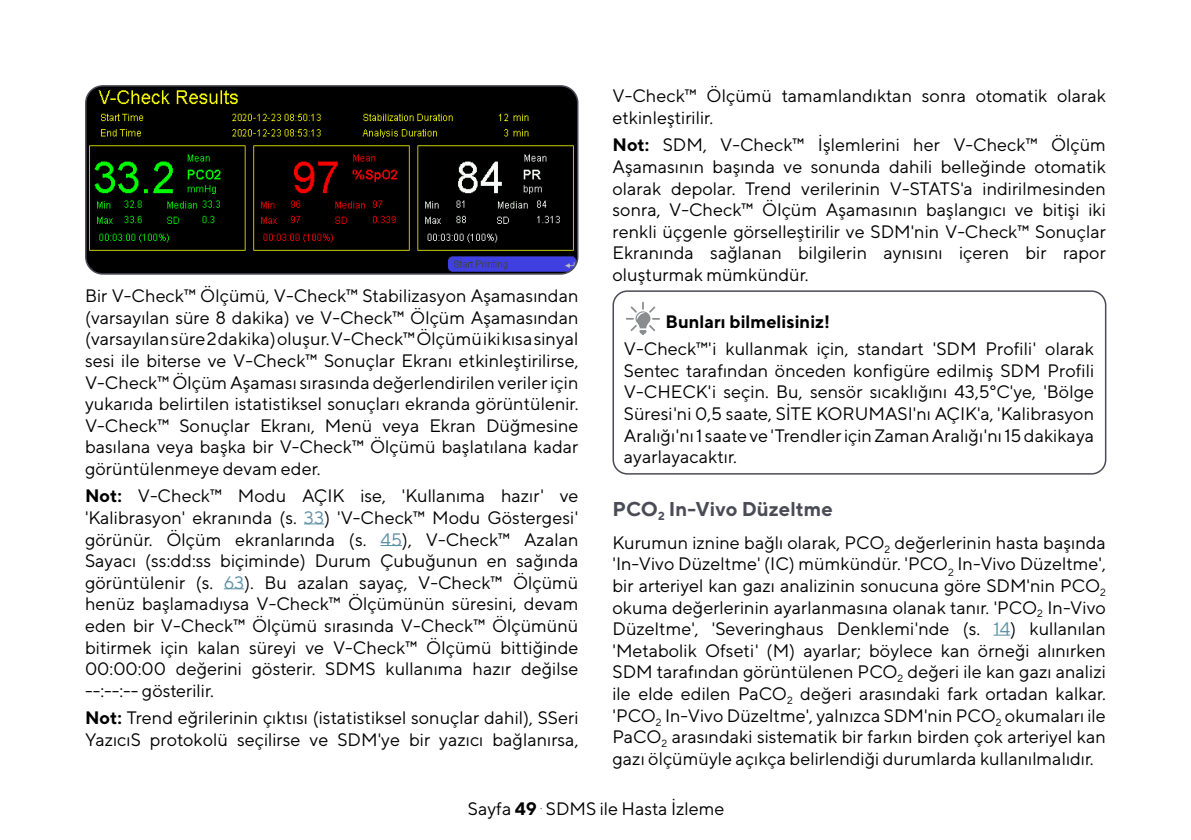
<style>
.page{position:relative;width:1191px;height:840px;background:#fff}
.page>*{position:absolute;margin:0;border:0;box-sizing:border-box;transform-origin:0 0}
.Untertitel{font:700 20px "TT Norms";color:#4b4b57}
.Absatz_Standard_weni{font:18px/21.6px "TT Norms";color:#000;text-align:justify}
.Absatz_Standard{font:18px/21.6px "TT Norms";color:#000;text-align:justify}
.t1{font:700 18px "TT Norms";color:#000}
.s1{font-weight:700}
.s2{color:#5c90a4}
</style>
<div class="page">
<svg style="left:304px;top:523px;width:20px;height:1px"></svg>
<svg style="left:380px;top:545px;width:22px;height:1px"></svg>
<svg style="left:224px;top:588px;width:20px;height:1px"></svg>
<img style="left:86px;top:86px;width:492px;height:188px">
<div style="left:85px;top:85px;width:493px;height:189px;border:2px solid #4b4b57;border-radius:17px"></div>
<svg style="left:993px;top:634px;width:17px;height:1px"></svg>
<svg style="left:626px;top:302px;width:34px;height:33px"></svg>
<div style="left:612px;top:290px;width:494px;height:184px;border:2px solid #4b4b57;border-radius:14px"></div>
<p class="Absatz_Standard_weni" style="left:85px;top:284px;width:495px">Bir V‑Check™ Ölçümü, V‑Check™ Stabilizasyon Aşamasından (varsayılan süre 8 dakika) ve V‑Check™ Ölçüm Aşamasından (varsayılan süre 2 dakika) oluşur. V‑Check™ Ölçümü iki kısa sinyal sesi ile biterse ve V‑Check™ Sonuçlar Ekranı etkinleştirilirse, V‑Check™ Ölçüm Aşaması sırasında değerlendirilen veriler için yukarıda belirtilen istatistiksel sonuçları ekranda görüntülenir.<br>V‑Check™ Sonuçlar Ekranı, Menü veya Ekran Düğmesine basılana veya başka bir V‑Check™ Ölçümü başlatılana kadar görüntülenmeye devam eder.</p>
<p class="Absatz_Standard_weni" style="left:85px;top:484px;width:495px"><span class="s1">Not:</span> V-Check™ Modu AÇIK ise, 'Kullanıma hazır' ve 'Kalibrasyon' ekranında (s. <span class="s2">33</span>) 'V-Check™ Modu Göstergesi' görünür. Ölçüm ekranlarında (s. <span class="s2">45</span>), V‑Check™ Azalan Sayacı (ss:dd:ss biçiminde) Durum Çubuğunun en sağında görüntülenir (s. <span class="s2">63</span>). Bu azalan sayaç, V‑Check™ Ölçümü henüz başlamadıysa V‑Check™ Ölçümünün süresini, devam eden bir V‑Check™ Ölçümü sırasında V‑Check™ Ölçümünü bitirmek için kalan süreyi ve V‑Check™ Ölçümü bittiğinde 00:00:00 değerini gösterir. SDMS kullanıma hazır değilse --:--:-- gösterilir.</p>
<p class="Absatz_Standard_weni" style="left:85px;top:706px;width:495px"><span class="s1">Not:</span> Trend eğrilerinin çıktısı (istatistiksel sonuçlar dahil), SSeri<br>YazıcıS protokolü seçilirse ve SDM'ye bir yazıcı bağlanırsa,</p>
<p class="Absatz_Standard_weni" style="left:612px;top:85px;width:495px">V‑Check™ Ölçümü tamamlandıktan sonra otomatik olarak etkinleştirilir.</p>
<p class="Absatz_Standard" style="left:612px;top:134px;width:495px"><span class="s1">Not:</span> SDM, V‑Check™ İşlemlerini her V‑Check™ Ölçüm Aşamasının başında ve sonunda dahili belleğinde otomatik olarak depolar. Trend verilerinin V‑STATS'a indirilmesinden sonra, V‑Check™ Ölçüm Aşamasının başlangıcı ve bitişi iki renkli üçgenle görselleştirilir ve SDM'nin V‑Check™ Sonuçlar Ekranında sağlanan bilgilerin aynısını içeren bir rapor oluşturmak mümkündür.</p>
<p class="t1" style="left:665px;top:310px;width:166px">Bunları bilmelisiniz!</p>
<p class="Absatz_Standard_weni" style="left:624px;top:337px;width:472px">V‑Check™'i kullanmak için, standart 'SDM Profili' olarak Sentec tarafından önceden konfigüre edilmiş SDM Profili V‑CHECK'i seçin. Bu, sensör sıcaklığını 43,5°C'ye, 'Bölge Süresi'ni 0,5 saate, SİTE KORUMASI'nı AÇIK'a, 'Kalibrasyon Aralığı'nı 1 saate ve 'Trendler için Zaman Aralığı'nı 15 dakikaya ayarlayacaktır.</p>
<p class="Untertitel" style="left:612px;top:496px;width:222px">PCO<sub>2</sub> In-Vivo Düzeltme</p>
<p class="Absatz_Standard_weni" style="left:612px;top:531px;width:495px">Kurumun iznine bağlı olarak, PCO<sub>2</sub> değerlerinin hasta başında 'In-Vivo Düzeltme' (IC) mümkündür. 'PCO<sub>2</sub> In-Vivo Düzeltme', bir arteriyel kan gazı analizinin sonucuna göre SDM'nin PCO<sub>2 </sub>okuma değerlerinin ayarlanmasına olanak tanır. 'PCO<sub>2</sub> In-Vivo Düzeltme', 'Severinghaus Denklemi'nde (s. <span class="s2">14</span>) kullanılan 'Metabolik Ofseti' (M) ayarlar; böylece kan örneği alınırken SDM tarafından görüntülenen PCO<sub>2</sub> değeri ile kan gazı analizi ile elde edilen PaCO<sub>2</sub> değeri arasındaki fark ortadan kalkar. 'PCO<sub>2</sub> In-Vivo Düzeltme', yalnızca SDM'nin PCO<sub>2</sub> okumaları ile PaCO<sub>2</sub> arasındaki sistematik bir farkın birden çok arteriyel kan gazı ölçümüyle açıkça belirlendiği durumlarda kullanılmalıdır.</p>
<p class="Absatz_Standard_weni" style="left:468px;top:796px;width:258px">Sayfa <span class="s1">49</span> <sup>.</sup> SDMS ile Hasta İzleme</p>
</div>
